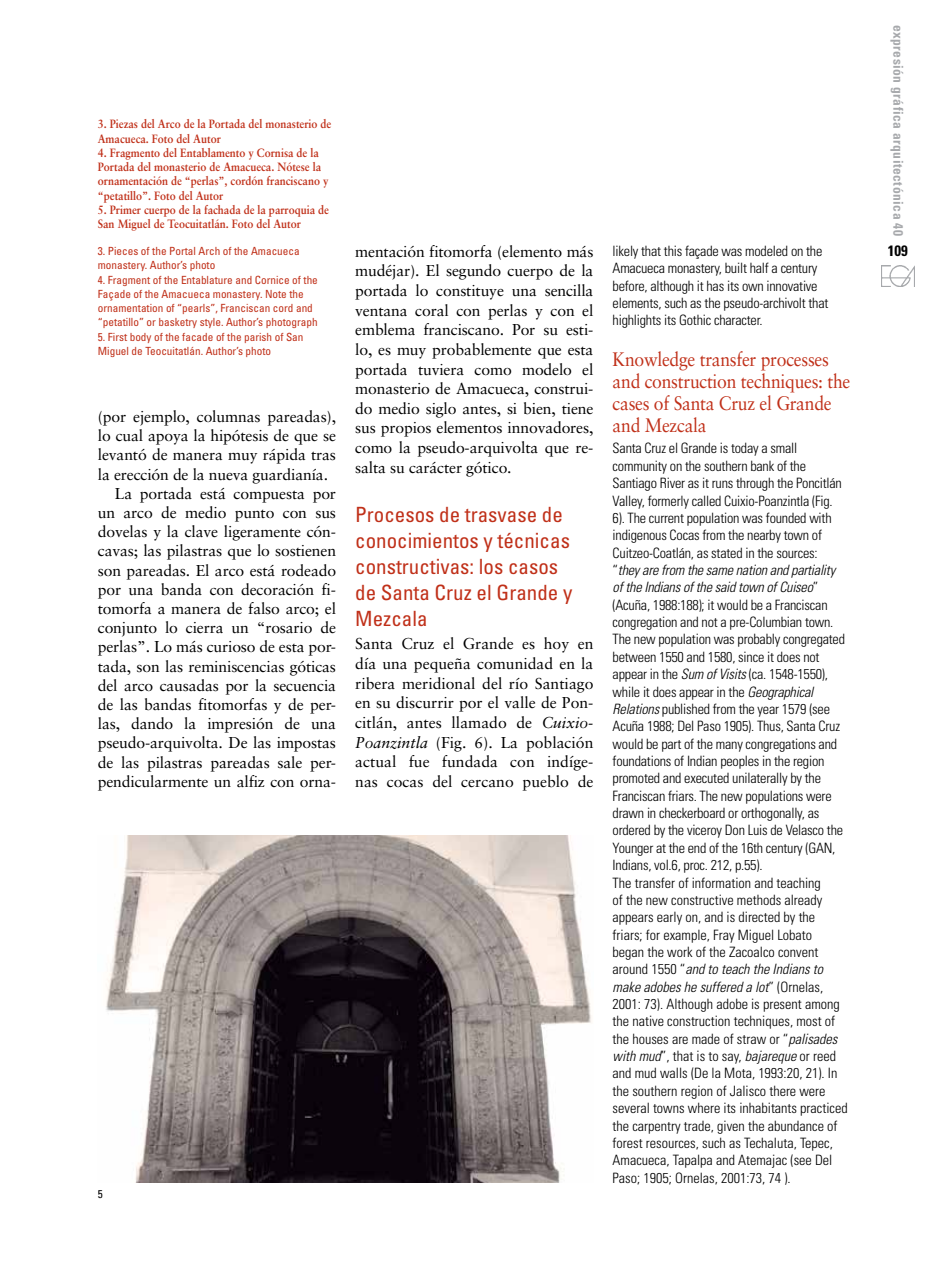
<style>
.page{position:relative;width:936px;height:1276px;background:#fff}
.page>*{position:absolute;margin:0;border:0;box-sizing:border-box;transform-origin:0 0}
.t1{font:condensed 21px/26px "Univers";color:#c03019}
.t2{font:19.5px/21.9px "Sabon";letter-spacing:-.015em;color:#c03019;scale:.9 1}
.t3{font:15.75px/19.6px "Sabon";letter-spacing:-.01em;color:#000;text-align:justify}
.t4{font:700 condensed 15px "Univers";color:#000}
.t5{font:300 condensed 14.25px/17.4px "Univers";letter-spacing:-.015em;color:#000}
.t6{font:700 condensed 13.5px "Univers";letter-spacing:.035em;color:#a7a9ac}
.t7{font:700 12px/14.2px "Sabon";color:#c03019;scale:.9 1}
.t8{font:condensed 11.25px/14.2px "Univers";color:#c03019}
.t9{font:condensed 11.25px "Univers";color:#000}
.s1{font-style:italic}
</style>
<div class="page">
<img style="left:881px;top:265px;width:33px;height:21px">
<img style="left:106px;top:835px;width:485px;height:347px">
<p class="t7" style="left:98px;top:117px;width:261px">3. Piezas del Arco de la Portada del monasterio de<br>Amacueca. Foto del Autor</p>
<p class="t7" style="left:98px;top:145px;width:258px">4. Fragmento del Entablamento y Cornisa de la Portada del monasterio de Amacueca. Nótese la ornamentación de “perlas”, cordón franciscano y “petatillo”. Foto del Autor</p>
<p class="t7" style="left:98px;top:202px;width:258px">5. Primer cuerpo de la fachada de la parroquia de<br>San Miguel de Teocuitatlán. Foto del Autor</p>
<p class="t8" style="left:98px;top:244px;width:203px">3. Pieces of the Portal Arch of the Amacueca monastery. Author’s photo</p>
<p class="t8" style="left:98px;top:272px;width:221px">4. Fragment of the Entablature and Cornice of the Façade of the Amacueca monastery. Note the ornamentation of “pearls”, Franciscan cord and “petatillo” or basketry style. Author’s photograph</p>
<p class="t8" style="left:98px;top:329px;width:207px">5. First body of the facade of the parish of San<br>Miguel de Teocuitatlán. Author’s photo</p>
<p class="t3" style="left:98px;top:406px;width:240px">(por ejemplo, columnas pareadas),</p>
<p class="t3" style="left:98px;top:426px;width:240px">lo cual apoya la hipótesis de que se</p>
<p class="t3" style="left:98px;top:445px;width:240px">levantó de manera muy rápida tras</p>
<p class="t3" style="left:98px;top:464px;width:232px">la erección de la nueva guardianía.</p>
<p class="t3" style="left:115px;top:483px;width:223px">La portada está compuesta por</p>
<p class="t3" style="left:98px;top:502px;width:240px">un arco de medio punto con sus</p>
<p class="t3" style="left:98px;top:522px;width:240px">dovelas y la clave ligeramente cón-</p>
<p class="t3" style="left:98px;top:541px;width:240px">cavas; las pilastras que lo sostienen</p>
<p class="t3" style="left:98px;top:560px;width:240px">son pareadas. El arco está rodeado</p>
<p class="t3" style="left:98px;top:579px;width:240px">por una banda con decoración fi-</p>
<p class="t3" style="left:98px;top:598px;width:240px">tomorfa a manera de falso arco; el</p>
<p class="t3" style="left:98px;top:618px;width:240px">conjunto lo cierra un “rosario de</p>
<p class="t3" style="left:98px;top:637px;width:240px">perlas”. Lo más curioso de esta por-</p>
<p class="t3" style="left:98px;top:656px;width:240px">tada, son las reminiscencias góticas</p>
<p class="t3" style="left:98px;top:675px;width:240px">del arco causadas por la secuencia</p>
<p class="t3" style="left:98px;top:694px;width:240px">de las bandas fitomorfas y de per-</p>
<p class="t3" style="left:98px;top:714px;width:240px">las, dando la impresión de una</p>
<p class="t3" style="left:98px;top:733px;width:240px">pseudo-arquivolta. De las impostas</p>
<p class="t3" style="left:98px;top:752px;width:240px">de las pilastras pareadas sale per-</p>
<p class="t3" style="left:98px;top:771px;width:240px">pendicularmente un alfiz con orna-</p>
<p class="t9" style="left:98px;top:1187px;width:6px">5</p>
<p class="t3" style="left:355px;top:241px;width:240px">mentación fitomorfa (elemento más mudéjar). El segundo cuerpo de la portada lo constituye una sencilla ventana coral con perlas y con el emblema franciscano. Por su esti&shy;lo, es muy probablemente que esta portada tuviera como modelo el monasterio de Amacueca, construi&shy;do medio siglo antes, si bien, tiene sus propios elementos innovadores, como la pseudo-arquivolta que re&shy;salta su carácter gótico.</p>
<h1 class="t1" style="left:355px;top:501px;width:218px">Procesos de trasvase de conocimientos y técnicas constructivas: los casos de Santa Cruz el Grande y<br>Mezcala</h1>
<p class="t3" style="left:355px;top:634px;width:240px">Santa Cruz el Grande es hoy en día una pequeña comunidad en la ribera meridional del río Santiago en su discurrir por el valle de Pon&shy;citlán, antes llamado de <span class="s1">Cuixio-Poanzintla</span> (Fig. 6). La población actual fue fundada con indíge&shy;nas cocas del cercano pueblo de</p>
<p class="t5" style="left:612px;top:242px;width:217px">likely that this façade was modeled on the Amacueca monastery, built half a century before, although it has its own innovative elements, such as the pseudo-archivolt that highlights its Gothic character.</p>
<h2 class="t2" style="left:612px;top:348px;width:265px">Knowledge transfer processes and construction techniques: the cases of Santa Cruz el Grande and Mezcala</h2>
<p class="t5" style="left:612px;top:440px;width:237px">Santa Cruz el Grande is today a small community on the southern bank of the Santiago River as it runs through the Poncitlán Valley, formerly called Cuixio-Poanzintla (Fig.<br>6). The current population was founded with indigenous Cocas from the nearby town of Cuitzeo-Coatlán, as stated in the sources: “<span class="s1">they are from the same nation and partiality of the Indians of the said town of Cuiseo</span>” (Acuña, 1988:188); it would be a Franciscan congregation and not a pre-Columbian town.<br>The new population was probably congregated between 1550 and 1580, since it does not appear in the <span class="s1">Sum of Visits</span> (ca. 1548-1550), while it does appear in the <span class="s1">Geographical Relations</span> published from the year 1579 (see Acuña 1988; Del Paso 1905). Thus, Santa Cruz would be part of the many congregations and foundations of Indian peoples in the region promoted and executed unilaterally by the Franciscan friars. The new populations were drawn in checkerboard or orthogonally, as ordered by the viceroy Don Luis de Velasco the Younger at the end of the 16th century (GAN, Indians, vol.6, proc. 212, p.55).<br>The transfer of information and teaching<br>of the new constructive methods already appears early on, and is directed by the friars; for example, Fray Miguel Lobato<br>began the work of the Zacoalco convent around 1550 “<span class="s1">and to teach the Indians to make adobes he suffered a lot</span>” (Ornelas, 2001: 73). Although adobe is present among the native construction techniques, most of the houses are made of straw or “<span class="s1">palisades with mud</span>”, that is to say, <span class="s1">bajareque</span> or reed and mud walls (De la Mota, 1993:20, 21). In the southern region of Jalisco there were several towns where its inhabitants practiced the carpentry trade, given the abundance of forest resources, such as Techaluta, Tepec, Amacueca, Tapalpa and Atemajac (see Del Paso; 1905; Ornelas, 2001:73, 74 ).</p>
<p class="t6" style="left:906px;top:25px;width:213px;rotate:90deg">expresión gráfica arquitectónica 40</p>
<p class="t4" style="left:887px;top:242px;width:21px">109</p>
</div>
